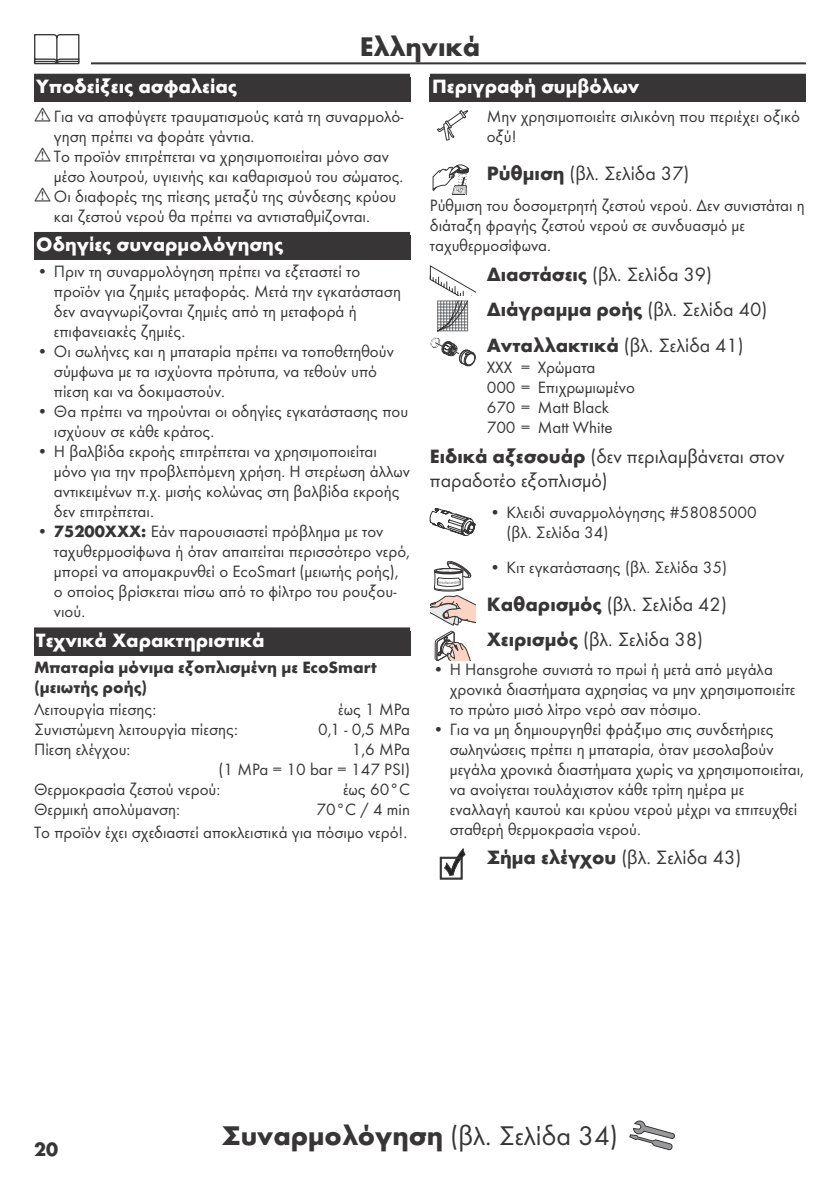
<style>
.page{position:relative;width:840px;height:1191px;background:#fff}
.page>*{position:absolute;margin:0;border:0;box-sizing:border-box;transform-origin:0 0}
.t1{font:700 28px "Futura TOT";color:#373535}
.t2{font:20px/24px "Futura TOT Boo";color:#373535}
.t3{font:700 20px "Futura TOT";color:#fff}
.t4{font:700 20px "Futura TOT";color:#373535}
.t5{font:17px/20px "Futura TOT Boo";color:#373535}
.t6{font:700 17px/20px "Futura TOT";color:#373535}
.s1{font-family:"Futura TOT";font-weight:700}
.s2{font-family:"Futura TOT Boo";font-weight:400}
</style>
<div class="page">
<hr style="left:34px;top:62px;width:771px;height:2px;background:#373535">
<div style="left:23px;top:34px;width:68px;height:34px;background:#fff"></div>
<svg style="left:34px;top:34px;width:45px;height:30px"></svg>
<svg style="left:629px;top:1120px;width:45px;height:30px"></svg>
<div style="left:34px;top:74px;width:376px;height:28px;background:#373535"></div>
<div style="left:34px;top:232px;width:376px;height:28px;background:#373535"></div>
<div style="left:34px;top:627px;width:376px;height:28px;background:#373535"></div>
<div style="left:429px;top:74px;width:376px;height:28px;background:#373535"></div>
<svg style="left:437px;top:110px;width:31px;height:30px"></svg>
<svg style="left:432px;top:164px;width:36px;height:31px"></svg>
<svg style="left:429px;top:265px;width:46px;height:101px"></svg>
<svg style="left:429px;top:508px;width:46px;height:28px"></svg>
<svg style="left:430px;top:561px;width:45px;height:64px"></svg>
<svg style="left:434px;top:631px;width:36px;height:30px"></svg>
<svg style="left:440px;top:849px;width:25px;height:30px"></svg>
<h1 class="t1" style="left:359px;top:29px;width:122px">Ελληνικά</h1>
<p class="t3" style="left:36px;top:74px;width:202px">Υποδείξεις ασφαλείας</p>
<p class="t5" style="left:54px;top:106px;width:351px">Για να αποφύγετε τραυματισμούς κατά τη συναρμολό&shy;γηση πρέπει να φοράτε γάντια.<br>Το προϊόν επιτρέπεται να χρησιμοποιείται μόνο σαν μέσο λουτρού, υγιεινής και καθαρισμού του σώματος.<br>Οι διαφορές της πίεσης μεταξύ της σύνδεσης κρύου και ζεστού νερού θα πρέπει να αντισταθμίζονται.</p>
<p class="t3" style="left:36px;top:232px;width:248px">Οδηγίες συναρμολόγησης</p>
<p class="t5" style="left:54px;top:261px;width:348px;text-indent:-17px">• Πριν τη συναρμολόγηση πρέπει να εξεταστεί το προϊόν για ζημιές μεταφοράς. Μετά την εγκατάσταση δεν αναγνωρίζονται ζημιές από τη μεταφορά ή επιφανειακές ζημιές.</p>
<p class="t5" style="left:54px;top:341px;width:341px;text-indent:-17px">• Οι σωλήνες και η μπαταρία πρέπει να τοποθετηθούν σύμφωνα με τα ισχύοντα πρότυπα, να τεθούν υπό πίεση και να δοκιμαστούν.</p>
<p class="t5" style="left:54px;top:401px;width:356px;text-indent:-17px">• Θα πρέπει να τηρούνται οι οδηγίες εγκατάστασης που ισχύουν σε κάθε κράτος.</p>
<p class="t5" style="left:54px;top:441px;width:357px;text-indent:-17px">• Η βαλβίδα εκροής επιτρέπεται να χρησιμοποιείται μόνο για την προβλεπόμενη χρήση. Η στερέωση άλλων αντικειμένων π.χ. μισής κολώνας στη βαλβίδα εκροής δεν επιτρέπεται.</p>
<p class="t5" style="left:54px;top:521px;width:357px;text-indent:-17px">• <span class="s1">75200XXX:</span> Εάν παρουσιαστεί πρόβλημα με τον ταχυθερμοσίφωνα ή όταν απαιτείται περισσότερο νερό, μπορεί να απομακρυνθεί ο EcoSmart (μειωτής ροής), ο οποίος βρίσκεται πίσω από το φίλτρο του ρουξου&shy;νιού.</p>
<p class="t3" style="left:36px;top:628px;width:230px">Τεχνικά Χαρακτηριστικά</p>
<p class="t6" style="left:34px;top:656px;width:344px">Μπαταρία μόνιμα εξοπλισμένη με EcoSmart (μειωτής ροής)</p>
<p class="t5" style="left:34px;top:699px;width:124px">Λειτουργία πίεσης:</p>
<p class="t5" style="left:338px;top:699px;width:73px">έως 1 MPa</p>
<p class="t5" style="left:34px;top:719px;width:205px">Συνιστώμενη λειτουργία πίεσης:</p>
<p class="t5" style="left:318px;top:719px;width:93px">0,1 - 0,5 MPa</p>
<p class="t5" style="left:34px;top:739px;width:98px">Πίεση ελέγχου:</p>
<p class="t5" style="left:351px;top:739px;width:60px">1,6 MPa</p>
<p class="t5" style="left:218px;top:759px;width:193px">(1 MPa = 10 bar = 147 PSI)</p>
<p class="t5" style="left:34px;top:779px;width:188px">Θερμοκρασία ζεστού νερού:</p>
<p class="t5" style="left:343px;top:779px;width:68px">έως 60°C</p>
<p class="t5" style="left:34px;top:799px;width:147px">Θερμική απολύμανση:</p>
<p class="t5" style="left:34px;top:798px;width:377px;line-height:22.8px;text-align:right">70°C / 4 min<br>Το προϊόν έχει σχεδιαστεί αποκλειστικά για πόσιμο νερό!.</p>
<p class="t3" style="left:432px;top:74px;width:209px">Περιγραφή συμβόλων</p>
<p class="t5" style="left:486px;top:106px;width:315px">Μην χρησιμοποιείτε σιλικόνη που περιέχει οξικό οξύ!</p>
<p class="t2" style="left:486px;top:161px;width:204px"><span class="s1">Ρύθμιση</span> (βλ. Σελίδα 37)</p>
<p class="t5" style="left:429px;top:195px;width:376px">Ρύθμιση του δοσομετρητή ζεστού νερού. Δεν συνιστάται η διάταξη φραγής ζεστού νερού σε συνδυασμό με ταχυθερμοσίφωνα.</p>
<p class="t2" style="left:486px;top:262px;width:227px"><span class="s1">Διαστάσεις</span> (βλ. Σελίδα 39)</p>
<p class="t4" style="left:486px;top:297px;width:282px">Διάγραμμα ροής <span class="s2">(βλ. Σελίδα 40)</span></p>
<p class="t2" style="left:486px;top:333px;width:258px"><span class="s1">Ανταλλακτικά</span> (βλ. Σελίδα 41)</p>
<p class="t5" style="left:486px;top:357px;width:150px">XXX = Χρώματα<br>000 = Επιχρωμιωμένο<br>670 = Matt Black<br>700 = Matt White</p>
<p class="t2" style="left:429px;top:444px;width:356px"><span class="s1">Ειδικά αξεσουάρ</span> (δεν περιλαμβάνεται στον παραδοτέο εξοπλισμό)</p>
<p class="t5" style="left:506px;top:502px;width:252px;text-indent:-17px">• Kλειδί συναρμολόγησης #58085000 (βλ. Σελίδα 34)</p>
<p class="t5" style="left:489px;top:557px;width:239px">• Κιτ εγκατάστασης (βλ. Σελίδα 35)</p>
<p class="t2" style="left:486px;top:586px;width:241px;line-height:35.4px"><span class="s1">Καθαρισμός</span> (βλ. Σελίδα 42)<br><span class="s1">Χειρισμός</span> (βλ. Σελίδα 38)</p>
<p class="t5" style="left:449px;top:659px;width:347px;text-indent:-17px">• Η Hansgrohe συνιστά το πρωί ή μετά από μεγάλα χρονικά διαστήματα αχρησίας να μην χρησιμοποιείτε το πρώτο μισό λίτρο νερό σαν πόσιμο.</p>
<p class="t5" style="left:449px;top:719px;width:355px;text-indent:-17px">• Για να μη δημιουργηθεί φράξιμο στις συνδετήριες σωληνώσεις πρέπει η μπαταρία, όταν μεσολαβούν μεγάλα χρονικά διαστήματα χωρίς να χρησιμοποιείται, να ανοίγεται τουλάχιστον κάθε τρίτη ημέρα με εναλλαγή καυτού και κρύου νερού μέχρι να επιτευχθεί σταθερή θερμοκρασία νερού.</p>
<p class="t2" style="left:486px;top:845px;width:256px"><span class="s1">Σήμα ελέγχου</span> (βλ. Σελίδα 43)</p>
<p class="t4" style="left:34px;top:1136px;width:25px">20</p>
<h1 class="t1" style="left:222px;top:1118px;width:397px">Συναρμολόγηση <span class="s2">(βλ. Σελίδα 34)</span></h1>
</div>
